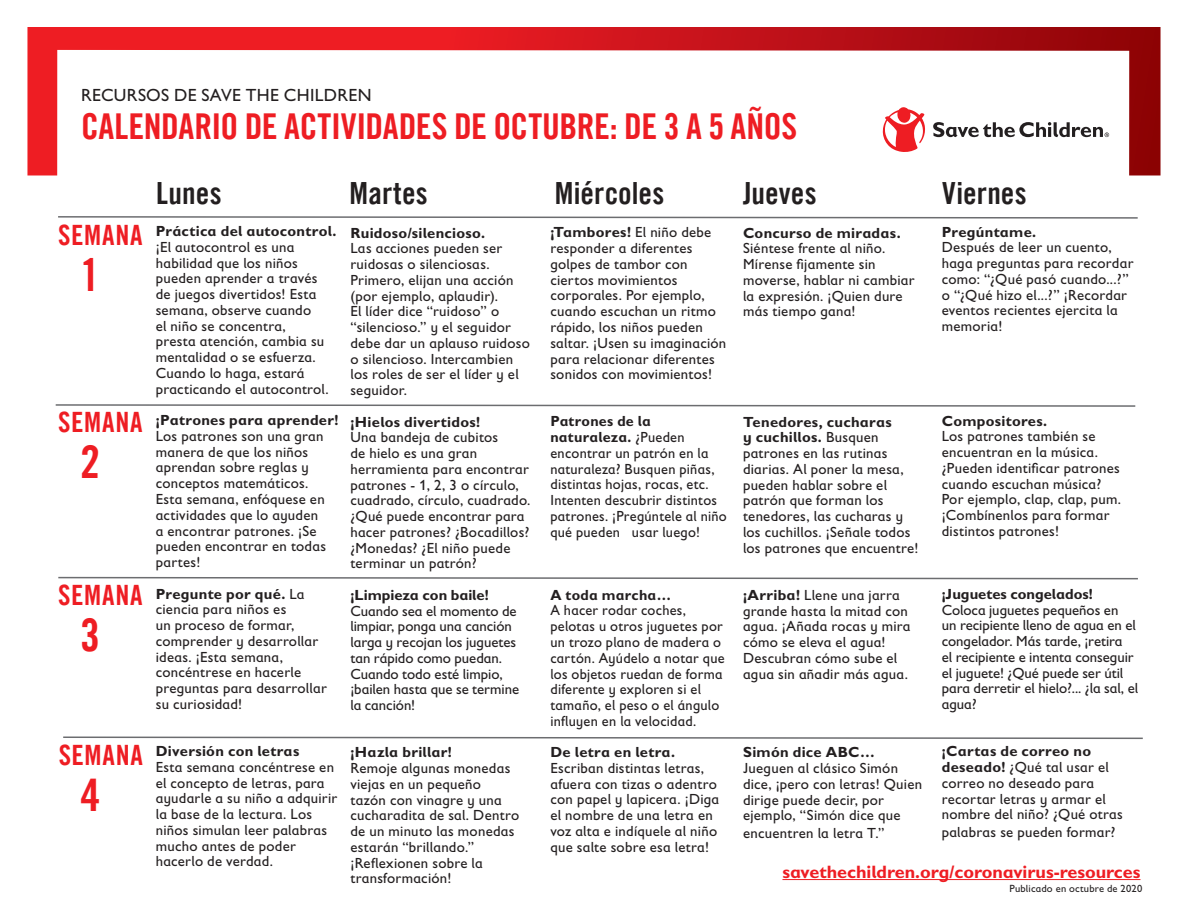
<style>
.page{position:relative;width:1188px;height:918px;background:#fff}
.page>*{position:absolute;margin:0;border:0;box-sizing:border-box;transform-origin:0 0}
.t1{font:45px "Trade Gothic LT Com Bd Cn 20";color:#ee1d23}
.t2{font:35.7px "Trade Gothic LT Com Bd Cn 20";letter-spacing:-.01em;color:#ee1d23}
.t3{font:30.6px "Trade Gothic LT Com Bd Cn 20";letter-spacing:.005em;color:#231f20}
.t4{font:28.05px "Trade Gothic LT Com Bd Cn 20";letter-spacing:.03em;color:#ee1d23}
.t5{font:700 18px "Gill Sans Infant Std";color:#ee1d23}
.t6{font:17.7px "Gill Sans Infant Std";letter-spacing:.02em;color:#231f20}
.t7{font:14.7px/15.8px "Gill Sans Infant Std";letter-spacing:.015em;color:#231f20}
.t8{font:700 14.7px "Gill Sans Infant Std";letter-spacing:.02em;color:#231f20}
.t9{font:700 14.7px "Gill Sans Infant Std";color:#231f20}
.t10{font:700 14.7px "Gill Sans Infant Std";letter-spacing:-.005em;color:#231f20}
.t11{font:10.5px "Gill Sans Infant Std";letter-spacing:.02em;color:#231f20}
.s1{font-weight:700}
</style>
<div class="page">
<svg style="left:27px;top:27px;width:1134px;height:149px"></svg>
<svg style="left:882px;top:107px;width:45px;height:46px"></svg>
<svg style="left:933px;top:122px;width:176px;height:15px"></svg>
<svg style="left:58px;top:216px;width:1080px;height:3px"></svg>
<svg style="left:55px;top:404px;width:1081px;height:3px"></svg>
<svg style="left:58px;top:576px;width:1080px;height:4px"></svg>
<svg style="left:63px;top:736px;width:1080px;height:4px"></svg>
<hr style="left:782px;top:879px;width:358px;height:1px;background:#ee1d23">
<p class="t6" style="left:81px;top:84px;width:292px">RECURSOS DE SAVE THE CHILDREN</p>
<h2 class="t2" style="left:81px;top:104px;width:718px">CALENDARIO DE ACTIVIDADES DE OCTUBRE: DE 3 A 5 AÑOS</h2>
<h3 class="t4" style="left:58px;top:218px;width:86px">SEMANA</h3>
<h1 class="t1" style="left:80px;top:248px;width:21px">1</h1>
<h3 class="t4" style="left:58px;top:405px;width:86px">SEMANA</h3>
<h1 class="t1" style="left:80px;top:435px;width:21px">2</h1>
<h3 class="t4" style="left:58px;top:578px;width:86px">SEMANA</h3>
<h1 class="t1" style="left:80px;top:608px;width:21px">3</h1>
<h3 class="t4" style="left:59px;top:738px;width:86px">SEMANA</h3>
<h1 class="t1" style="left:80px;top:767px;width:21px">4</h1>
<h3 class="t3" style="left:156px;top:174px;width:67px">Lunes</h3>
<h3 class="t3" style="left:350px;top:174px;width:80px">Martes</h3>
<h3 class="t3" style="left:555px;top:174px;width:111px">Miércoles</h3>
<h3 class="t3" style="left:743px;top:174px;width:75px">Jueves</h3>
<h3 class="t3" style="left:942px;top:174px;width:86px">Viernes</h3>
<p class="t8" style="left:156px;top:223px;width:182px">Práctica del autocontrol.</p>
<p class="t7" style="left:156px;top:239px;width:174px">¡El autocontrol es una habilidad que los niños pueden aprender a través de juegos divertidos! Esta semana, observe cuando<br>el niño se concentra, presta atención, cambia su mentalidad o se esfuerza.<br>Cuando lo haga, estará practicando el autocontrol.</p>
<p class="t8" style="left:156px;top:412px;width:184px">¡Patrones para aprender!</p>
<p class="t7" style="left:156px;top:428px;width:172px">Los patrones son una gran manera de que los niños aprendan sobre reglas y conceptos matemáticos.<br>Esta semana, enfóquese en actividades que lo ayuden a encontrar patrones. ¡Se pueden encontrar en todas partes!</p>
<p class="t7" style="left:156px;top:586px;width:173px"><span class="s1">Pregunte por qué.</span> La ciencia para niños es<br>un proceso de formar, comprender y desarrollar ideas. ¡Esta semana, concéntrese en hacerle preguntas para desarrollar su curiosidad!</p>
<p class="t8" style="left:156px;top:742px;width:145px">Diversión con letras</p>
<p class="t7" style="left:156px;top:759px;width:183px">Esta semana concéntrese en el concepto de letras, para ayudarle a su niño a adquirir la base de la lectura. Los niños simulan leer palabras mucho antes de poder hacerlo de verdad.</p>
<p class="t8" style="left:942px;top:223px;width:96px">Pregúntame.</p>
<p class="t7" style="left:942px;top:239px;width:193px">Después de leer un cuento, haga preguntas para recordar como: “¿Qué pasó cuando...?” o “¿Qué hizo el...?” ¡Recordar eventos recientes ejercita la memoria!</p>
<p class="t7" style="left:550px;top:225px;width:177px"><span class="s1">¡Tambores!</span> El niño debe responder a diferentes golpes de tambor con ciertos movimientos corporales. Por ejemplo, cuando escuchan un ritmo rápido, los niños pueden saltar. ¡Usen su imaginación para relacionar diferentes sonidos con movimientos!</p>
<p class="t7" style="left:550px;top:414px;width:178px"><span class="s1">Patrones de la naturaleza.</span> ¿Pueden encontrar un patrón en la naturaleza? Busquen piñas, distintas hojas, rocas, etc.<br>Intenten descubrir distintos patrones. ¡Pregúntele al niño qué pueden usar luego!</p>
<p class="t8" style="left:743px;top:224px;width:159px">Concurso de miradas.</p>
<p class="t7" style="left:743px;top:240px;width:173px">Siéntese frente al niño.<br>Mírense fijamente sin moverse, hablar ni cambiar la expresión. ¡Quien dure más tiempo gana!</p>
<p class="t8" style="left:350px;top:224px;width:136px">Ruidoso/silencioso.</p>
<p class="t7" style="left:350px;top:241px;width:181px">Las acciones pueden ser ruidosas o silenciosas.<br>Primero, elijan una acción (por ejemplo, aplaudir).<br>El líder dice “ruidoso” o “silencioso.” y el seguidor debe dar un aplauso ruidoso o silencioso. Intercambien los roles de ser el líder y el seguidor.</p>
<p class="t8" style="left:350px;top:413px;width:131px">¡Hielos divertidos!</p>
<p class="t7" style="left:350px;top:430px;width:182px">Una bandeja de cubitos<br>de hielo es una gran herramienta para encontrar patrones - 1, 2, 3 o círculo, cuadrado, círculo, cuadrado. ¿Qué puede encontrar para hacer patrones? ¿Bocadillos? ¿Monedas? ¿El niño puede terminar un patrón?</p>
<p class="t10" style="left:350px;top:586px;width:140px">¡Limpieza con baile!</p>
<p class="t7" style="left:350px;top:603px;width:170px">Cuando sea el momento de limpiar, ponga una canción larga y recojan los juguetes tan rápido como puedan.<br>Cuando todo esté limpio, ¡bailen hasta que se termine la canción!</p>
<p class="t8" style="left:350px;top:744px;width:103px">¡Hazla brillar!</p>
<p class="t7" style="left:350px;top:760px;width:170px">Remoje algunas monedas viejas en un pequeño tazón con vinagre y una cucharadita de sal. Dentro de un minuto las monedas estarán “brillando.” ¡Reflexionen sobre la transformación!</p>
<p class="t8" style="left:942px;top:412px;width:107px">Compositores.</p>
<p class="t7" style="left:942px;top:428px;width:181px">Los patrones también se encuentran en la música. ¿Pueden identificar patrones cuando escuchan música?<br>Por ejemplo, clap, clap, pum. ¡Combínenlos para formar distintos patrones!</p>
<p class="t7" style="left:743px;top:414px;width:177px"><span class="s1">Tenedores, cucharas<br>y cuchillos.</span> Busquen patrones en las rutinas diarias. Al poner la mesa, pueden hablar sobre el patrón que forman los tenedores, las cucharas y los cuchillos. ¡Señale todos los patrones que encuentre!</p>
<p class="t7" style="left:743px;top:587px;width:169px"><span class="s1">¡Arriba!</span> Llene una jarra grande hasta la mitad con agua. ¡Añada rocas y mira cómo se eleva el agua!<br>Descubran cómo sube el agua sin añadir más agua.</p>
<p class="t9" style="left:942px;top:585px;width:153px">¡Juguetes congelados!</p>
<p class="t7" style="left:942px;top:602px;width:198px">Coloca juguetes pequeños en<br>un recipiente lleno de agua en el congelador. Más tarde, ¡retira<br>el recipiente e intenta conseguir el juguete! ¿Qué puede ser útil para derretir el hielo?... ¿la sal, el agua?</p>
<p class="t7" style="left:942px;top:743px;width:183px"><span class="s1">¡Cartas de correo no deseado!</span> ¿Qué tal usar el correo no deseado para recortar letras y armar el nombre del niño? ¿Qué otras</p>
<p class="t7" style="left:942px;top:824px;width:175px">palabras se pueden formar?</p>
<p class="t8" style="left:550px;top:586px;width:122px">A toda marcha…</p>
<p class="t7" style="left:550px;top:603px;width:176px">A hacer rodar coches, pelotas u otros juguetes por un trozo plano de madera o cartón. Ayúdelo a notar que los objetos ruedan de forma diferente y exploren si el tamaño, el peso o el ángulo influyen en la velocidad.</p>
<p class="t8" style="left:550px;top:744px;width:126px">De letra en letra.</p>
<p class="t7" style="left:550px;top:760px;width:170px">Escriban distintas letras, afuera con tizas o adentro con papel y lapicera. ¡Diga el nombre de una letra en voz alta e indíquele al niño que salte sobre esa letra!</p>
<p class="t8" style="left:743px;top:744px;width:133px">Simón dice ABC…</p>
<p class="t7" style="left:743px;top:760px;width:181px">Jueguen al clásico Simón dice, ¡pero con letras! Quien dirige puede decir, por ejemplo, “Simón dice que</p>
<p class="t7" style="left:743px;top:825px;width:143px">encuentren la letra T.”</p>
<p class="t5" style="left:782px;top:861px;width:360px">savethechildren.org/coronavirus-resources</p>
<p class="t11" style="left:1009px;top:882px;width:134px">Publicado en octubre de 2020</p>
</div>
